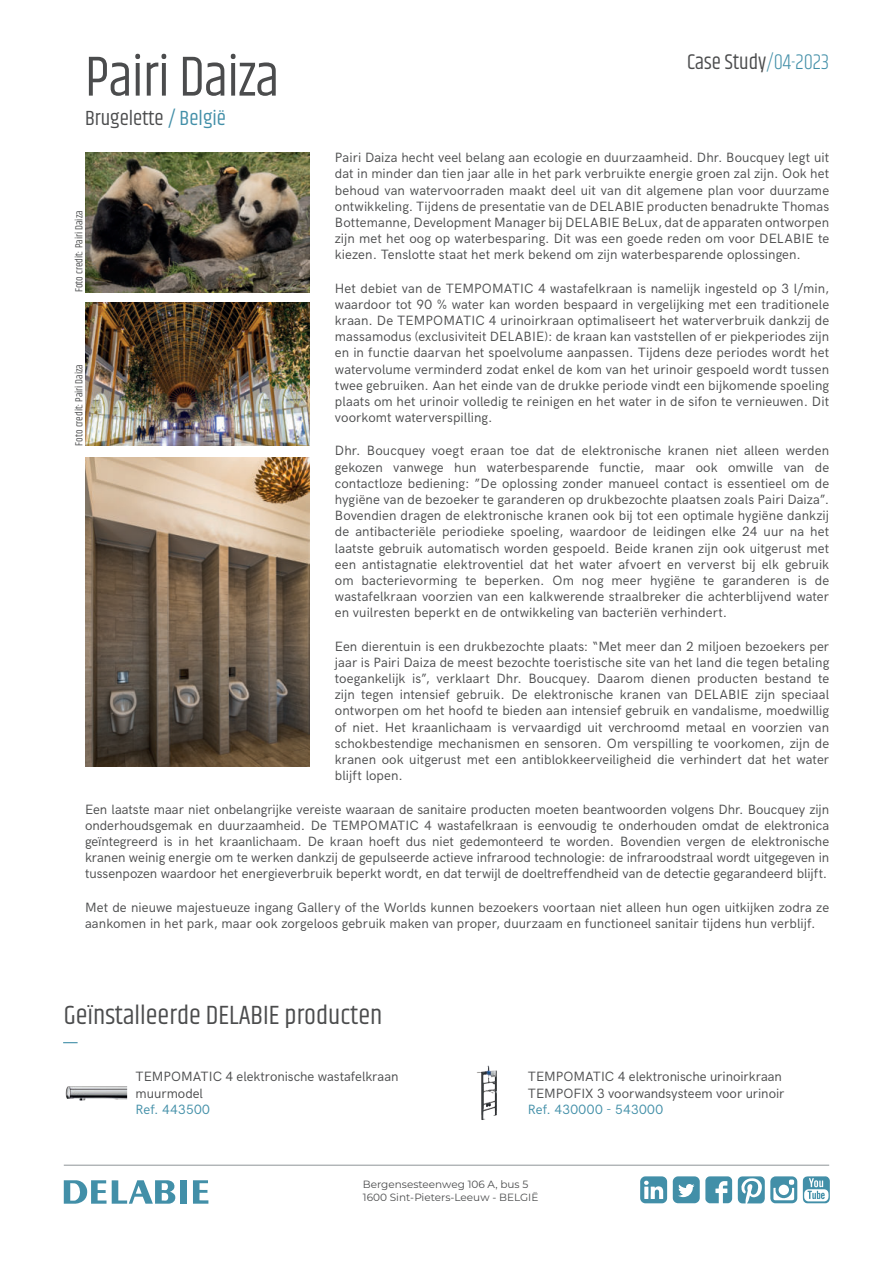
<style>
.page{position:relative;width:893px;height:1263px;background:#fff}
.page>*{position:absolute;margin:0;border:0;box-sizing:border-box;transform-origin:0 0}
.t1{font:57.75px "Khand";letter-spacing:-.01em;color:#4b4c4d;scale:.96 1}
.t2{font:27px "Khand";color:#4b4c4d}
.t3{font:21.9px "Khand";color:#4b4c4d;scale:.96 1}
.t4{font:21px "Khand";color:#4b4c4d}
.t5{font:13.5px/16.2px "HK Grotesk";letter-spacing:.005em;color:#4b4c4d;text-align:justify}
.t6{font:13.5px "HK Grotesk";letter-spacing:.025em;color:#428fa8}
.t7{font:10.5px/12.6px "Montserrat";color:#4b4c4d}
.t8{font:10.5px "Khand";color:#4b4c4d}
.s1{color:#428fa8}
.s2{font-weight:300;color:#428fa8}
</style>
<div class="page">
<img style="left:66px;top:1086px;width:61px;height:15px">
<img style="left:477px;top:1065px;width:20px;height:55px">
<div style="left:180px;top:1180px;width:7px;height:24px;background:#428fa8"></div>
<svg style="left:193px;top:1180px;width:15px;height:24px"></svg>
<svg style="left:64px;top:1180px;width:112px;height:24px"></svg>
<img style="left:85px;top:457px;width:224px;height:310px">
<img style="left:85px;top:303px;width:224px;height:143px">
<hr style="left:64px;top:1165px;width:765px;height:1px;background:#8f9598">
<img style="left:85px;top:153px;width:224px;height:139px">
<svg style="left:63px;top:1042px;width:15px;height:1px"></svg>
<svg style="left:738px;top:1176px;width:59px;height:27px"></svg>
<svg style="left:640px;top:1176px;width:27px;height:27px"></svg>
<svg style="left:803px;top:1176px;width:27px;height:27px"></svg>
<svg style="left:673px;top:1176px;width:59px;height:27px"></svg>
<h1 class="t1" style="left:85px;top:50px;width:204px">Pairi Daiza</h1>
<h3 class="t4" style="left:85px;top:108px;width:142px">Brugelette <span class="s1">/ België</span></h3>
<h3 class="t3" style="left:687px;top:52px;width:150px">Case Study<span class="s2">/04-2023</span></h3>
<p class="t5" style="left:335px;top:151px;width:496px">Pairi Daiza hecht veel belang aan ecologie en duurzaamheid. Dhr. Boucquey legt uit dat in minder dan tien jaar alle in het park verbruikte energie groen zal zijn. Ook het behoud van watervoorraden maakt deel uit van dit algemene plan voor duurzame ontwikkeling. Tijdens de presentatie van de DELABIE producten benadrukte Thomas Bottemanne, Development Manager bij DELABIE BeLux, dat de apparaten ontworpen zijn met het oog op waterbesparing. Dit was een goede reden om voor DELABIE te kiezen. Tenslotte staat het merk bekend om zijn waterbesparende oplossingen.</p>
<p class="t5" style="left:335px;top:281px;width:496px">Het debiet van de TEMPOMATIC 4 wastafelkraan is namelijk ingesteld op 3 l/min, waardoor tot 90 % water kan worden bespaard in vergelijking met een traditionele kraan. De TEMPOMATIC 4 urinoirkraan optimaliseert het waterverbruik dankzij de massamodus (exclusiviteit DELABIE): de kraan kan vaststellen of er piekperiodes zijn en in functie daarvan het spoelvolume aanpassen. Tijdens deze periodes wordt het watervolume verminderd zodat enkel de kom van het urinoir gespoeld wordt tussen twee gebruiken. Aan het einde van de drukke periode vindt een bijkomende spoeling plaats om het urinoir volledig te reinigen en het water in de sifon te vernieuwen. Dit voorkomt waterverspilling.</p>
<p class="t5" style="left:335px;top:444px;width:496px">Dhr. Boucquey voegt eraan toe dat de elektronische kranen niet alleen werden gekozen vanwege hun waterbesparende functie, maar ook omwille van de contactloze bediening: ”De oplossing zonder manueel contact is essentieel om de hygiëne van de bezoeker te garanderen op drukbezochte plaatsen zoals Pairi Daiza”.<br>Bovendien dragen de elektronische kranen ook bij tot een optimale hygiëne dankzij de antibacteriële periodieke spoeling, waardoor de leidingen elke 24 uur na het laatste gebruik automatisch worden gespoeld. Beide kranen zijn ook uitgerust met een antistagnatie elektroventiel dat het water afvoert en ververst bij elk gebruik om bacterievorming te beperken. Om nog meer hygiëne te garanderen is de wastafelkraan voorzien van een kalkwerende straalbreker die achterblijvend water en vuilresten beperkt en de ontwikkeling van bacteriën verhindert.</p>
<p class="t5" style="left:335px;top:639px;width:496px">Een dierentuin is een drukbezochte plaats: “Met meer dan 2 miljoen bezoekers per jaar is Pairi Daiza de meest bezochte toeristische site van het land die tegen betaling toegankelijk is”, verklaart Dhr. Boucquey. Daarom dienen producten bestand te zijn tegen intensief gebruik. De elektronische kranen van DELABIE zijn speciaal ontworpen om het hoofd te bieden aan intensief gebruik en vandalisme, moedwillig of niet. Het kraanlichaam is vervaardigd uit verchroomd metaal en voorzien van schokbestendige mechanismen en sensoren. Om verspilling te voorkomen, zijn de kranen ook uitgerust met een antiblokkeerveiligheid die verhindert dat het water blijft lopen.</p>
<p class="t5" style="left:85px;top:802px;width:746px">Een laatste maar niet onbelangrijke vereiste waaraan de sanitaire producten moeten beantwoorden volgens Dhr. Boucquey zijn onderhoudsgemak en duurzaamheid. De TEMPOMATIC 4 wastafelkraan is eenvoudig te onderhouden omdat de elektronica geïntegreerd is in het kraanlichaam. De kraan hoeft dus niet gedemonteerd te worden. Bovendien vergen de elektronische kranen weinig energie om te werken dankzij de gepulseerde actieve infrarood technologie: de infraroodstraal wordt uitgegeven in tussenpozen waardoor het energieverbruik beperkt wordt, en dat terwijl de doeltreffendheid van de detectie gegarandeerd blijft.</p>
<p class="t5" style="left:85px;top:900px;width:746px">Met de nieuwe majestueuze ingang Gallery of the Worlds kunnen bezoekers voortaan niet alleen hun ogen uitkijken zodra ze aankomen in het park, maar ook zorgeloos gebruik maken van proper, duurzaam en functioneel sanitair tijdens hun verblijf.</p>
<p class="t8" style="left:74px;top:292px;width:83px;rotate:-90deg">Foto credit: Pairi Daiza</p>
<p class="t8" style="left:74px;top:446px;width:83px;rotate:-90deg">Foto credit: Pairi Daiza</p>
<h2 class="t2" style="left:64px;top:1003px;width:320px">Geïnstalleerde DELABIE producten</h2>
<p class="t5" style="left:136px;top:1070px;width:264px">TEMPOMATIC 4 elektronische wastafelkraan muurmodel</p>
<p class="t6" style="left:136px;top:1104px;width:76px">Ref. 443500</p>
<p class="t5" style="left:528px;top:1070px;width:258px">TEMPOMATIC 4 elektronische urinoirkraan<br>TEMPOFIX 3 voorwandsysteem voor urinoir</p>
<p class="t6" style="left:528px;top:1104px;width:137px">Ref. 430000 - 543000</p>
<p class="t7" style="left:363px;top:1179px;width:177px">Bergensesteenweg 106 A, bus 5<br>1600 Sint-Pieters-Leeuw - BELGIË</p>
</div>
